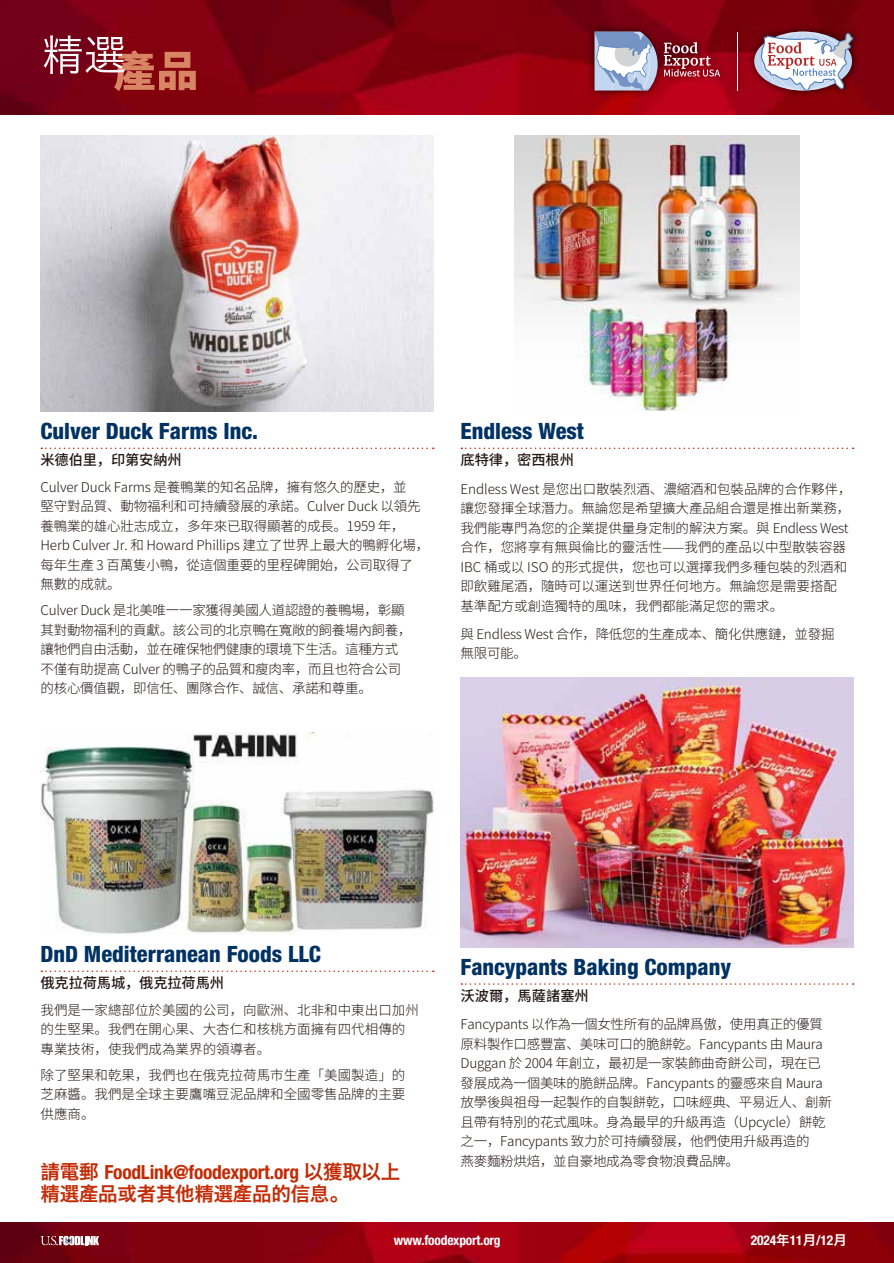
<style>
.page{position:relative;width:894px;height:1263px;background:#fff}
.page>*{position:absolute;margin:0;border:0;box-sizing:border-box;transform-origin:0 0}
.t1{font:800 condensed 22.5px "Helvetica Neue LT Std";color:#003263}
.t2{font:700 condensed 19.5px "Helvetica Neue LT Std";letter-spacing:-.015em;color:#c32b05}
.t3{font:19.5px "Hiragino Sans GB W6";letter-spacing:-.015em;color:#c32b05}
.t4{font:500 14.25px "Source Han Sans CN";letter-spacing:-.01em;color:#231815}
.t5{font:300 13.5px/19.5px "Source Han Sans CN";letter-spacing:-.015em;color:#231815}
.t6{font:700 condensed 13.5px "Helvetica Neue LT Std";letter-spacing:-.015em;color:#fff}
.s1{font-family:"Hiragino Sans GB W6";font-weight:400;font-stretch:normal}
</style>
<div class="page">
<img style="left:0;top:1222px;width:893px;height:41px">
<svg style="left:40px;top:1235px;width:59px;height:10px"></svg>
<img style="left:0;top:0;width:893px;height:114px">
<svg style="left:461px;top:447px;width:392px;height:2px"></svg>
<svg style="left:461px;top:983px;width:392px;height:1px"></svg>
<img style="left:514px;top:135px;width:285px;height:276px">
<img style="left:460px;top:677px;width:393px;height:270px">
<svg style="left:41px;top:447px;width:392px;height:2px"></svg>
<svg style="left:41px;top:970px;width:392px;height:2px"></svg>
<img style="left:40px;top:135px;width:393px;height:277px">
<img style="left:40px;top:732px;width:393px;height:203px">
<svg style="left:586px;top:24px;width:274px;height:75px;background:#8e0515"></svg>
<svg style="left:594px;top:32px;width:63px;height:58px"></svg>
<svg style="left:663px;top:42px;width:56px;height:35px;background:#9e3d48"></svg>
<svg style="left:760px;top:32px;width:93px;height:59px"></svg>
<hr style="left:736px;top:32px;width:1px;height:58px;background:#fff">
<svg style="left:44px;top:35px;width:152px;height:56px;background:#a24044"></svg>
<h1 class="t1" style="left:40px;top:417px;width:219px">Culver Duck Farms Inc.</h1>
<p class="t4" style="left:40px;top:452px;width:143px">米德伯里，印第安納州</p>
<p class="t5" style="left:40px;top:477px;width:390px">Culver Duck Farms 是養鴨業的知名品牌，擁有悠久的歷史，並<br>堅守對品質、動物福利和可持續發展的承諾。Culver Duck 以領先養鴨業的雄心壯志成立，多年來已取得顯著的成長。1959 年，Herb Culver Jr. 和 Howard Phillips 建立了世界上最大的鴨孵化場，每年生產 3 百萬隻小鴨，從這個重要的里程碑開始，公司取得了無數的成就。</p>
<p class="t5" style="left:40px;top:601px;width:372px">Culver Duck 是北美唯一一家獲得美國人道認證的養鴨場，彰顯其對動物福利的貢獻。該公司的北京鴨在寬敞的飼養場內飼養，讓牠們自由活動，並在確保牠們健康的環境下生活。這種方式不僅有助提高 Culver 的鴨子的品質和瘦肉率，而且也符合公司的核心價值觀，即信任、團隊合作、誠信、承諾和尊重。</p>
<h1 class="t1" style="left:460px;top:417px;width:125px">Endless West</h1>
<p class="t4" style="left:460px;top:452px;width:115px">底特律，密西根州</p>
<p class="t5" style="left:460px;top:479px;width:392px">Endless West 是您出口散裝烈酒、濃縮酒和包裝品牌的合作夥伴，讓您發揮全球潛力。無論您是希望擴大產品組合還是推出新業務，我們能專門為您的企業提供量身定制的解決方案。與 Endless West合作，您將享有無與倫比的靈活性⸺我們的產品以中型散裝容器IBC 桶或以 ISO 的形式提供，您也可以選擇我們多種包裝的烈酒和即飲雞尾酒，隨時可以運送到世界任何地方。無論您是需要搭配基準配方或創造獨特的風味，我們都能滿足您的需求。</p>
<p class="t5" style="left:460px;top:624px;width:375px">與 Endless West 合作，降低您的生產成本、簡化供應鏈，並發掘無限可能。</p>
<h1 class="t1" style="left:40px;top:940px;width:282px">DnD Mediterranean Foods LLC</h1>
<p class="t4" style="left:40px;top:975px;width:185px">俄克拉荷馬城，俄克拉荷馬州</p>
<p class="t5" style="left:40px;top:1000px;width:380px">我們是一家總部位於美國的公司，向歐洲、北非和中東出口加州的生堅果。我們在開心果、大杏仁和核桃方面擁有四代相傳的專業技術，使我們成為業界的領導者。</p>
<p class="t5" style="left:40px;top:1065px;width:366px;text-align:justify">除了堅果和乾果，我們也在俄克拉荷馬市生產「美國製造」的芝麻醬。我們是全球主要鷹嘴豆泥品牌和全國零售品牌的主要供應商。</p>
<h2 class="t2" style="left:40px;top:1160px;width:361px"><span class="s1">請電郵</span> FoodLink@foodexport.org <span class="s1">以獲取以上</span></h2>
<h2 class="t3" style="left:40px;top:1181px;width:309px">精選產品或者其他精選產品的信息。</h2>
<h1 class="t1" style="left:460px;top:952px;width:272px">Fancypants Baking Company</h1>
<p class="t4" style="left:460px;top:988px;width:130px">沃波爾，馬薩諸塞州</p>
<p class="t5" style="left:460px;top:1015px;width:373px">Fancypants 以作為一個女性所有的品牌爲傲，使用真正的優質原料製作口感豐富、美味可口的脆餅乾。Fancypants 由 Maura Duggan 於 2004 年創立，最初是一家裝飾曲奇餅公司，現在已發展成為一個美味的脆餅品牌。Fancypants 的靈感來自 Maura放學後與祖母一起製作的自製餅乾，口味經典、平易近人、創新且帶有特別的花式風味。身為最早的升級再造（Upcycle）餅乾之一，Fancypants 致力於可持續發展，他們使用升級再造的<br>燕麥麵粉烘焙，並自豪地成為零食物浪費品牌。</p>
<p class="t6" style="left:394px;top:1232px;width:108px">www.foodexport.org</p>
<p class="t6" style="left:750px;top:1232px;width:97px">2024<span class="s1">年</span>11<span class="s1">月</span>/12<span class="s1">月</span></p>
</div>
